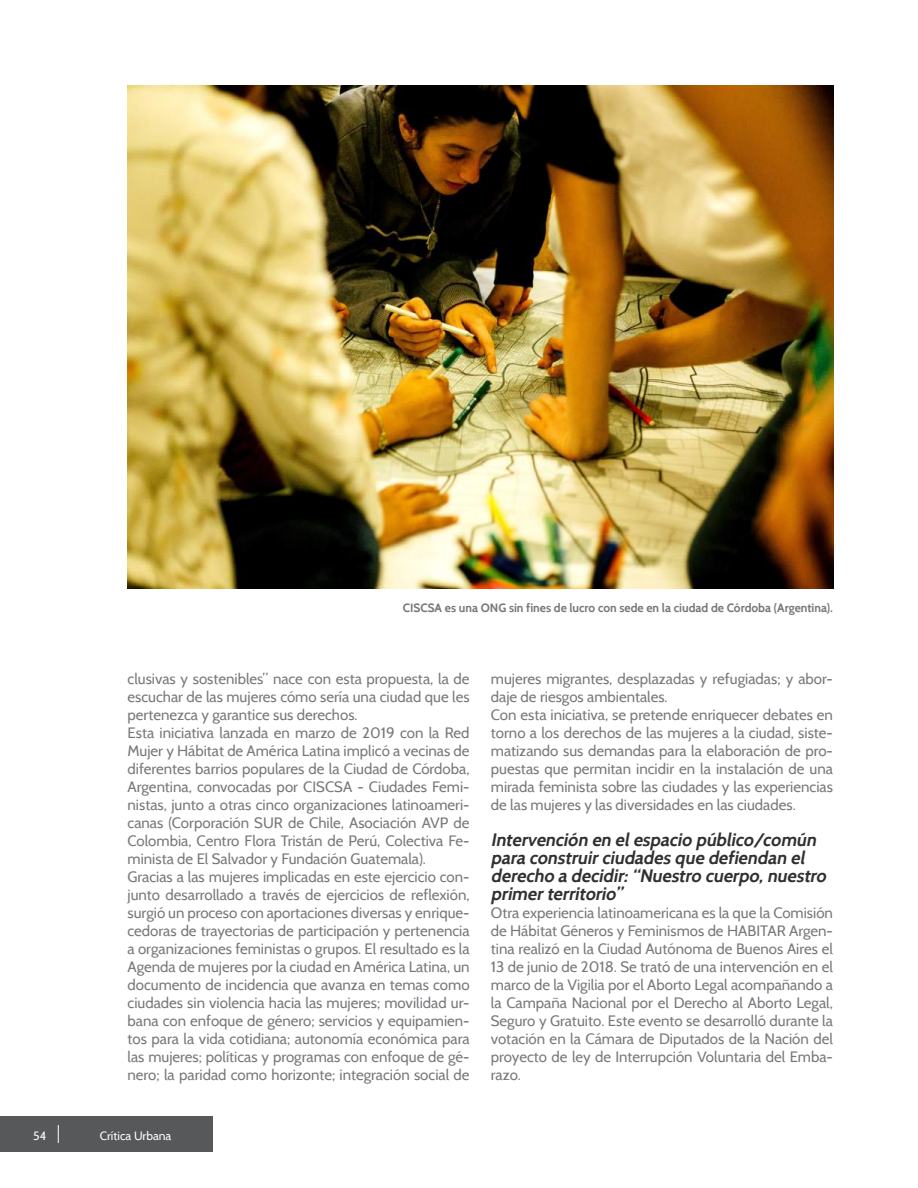
<style>
.page{position:relative;width:918px;height:1188px;background:#fff}
.page>*{position:absolute;margin:0;border:0;box-sizing:border-box;transform-origin:0 0}
.t1{font:italic 700 18px/18px "Cabin";color:#312f30}
.t2{font:15px/18px "Cabin";color:#76787b}
.t3{font:700 12px "Cabin";color:#76787b}
.t4{font:12px "Cabin";color:#fff}
</style>
<div class="page">
<div style="left:0;top:1116px;width:213px;height:36px;background:#57585a"></div>
<svg style="left:58px;top:1125px;width:1px;height:18px"></svg>
<img style="left:128px;top:85px;width:705px;height:504px">
<p class="t3" style="left:403px;top:601px;width:432px">CISCSA es una ONG sin fines de lucro con sede en la ciudad de Córdoba (Argentina).</p>
<p class="t2" style="left:128px;top:670px;width:344px">clusivas y sostenibles” nace con esta propuesta, la de escuchar de las mujeres cómo sería una ciudad que les pertenezca y garantice sus derechos.<br>Esta iniciativa lanzada en marzo de 2019 con la Red Mujer y Hábitat de América Latina implicó a vecinas de diferentes barrios populares de la Ciudad de Córdoba, Argentina, convocadas por CISCSA - Ciudades Femi&shy;nistas, junto a otras cinco organizaciones latinoameri&shy;canas (Corporación SUR de Chile, Asociación AVP de Colombia, Centro Flora Tristán de Perú, Colectiva Fe&shy;minista de El Salvador y Fundación Guatemala).<br>Gracias a las mujeres implicadas en este ejercicio con&shy;junto desarrollado a través de ejercicios de reflexión, surgió un proceso con aportaciones diversas y enrique&shy;cedoras de trayectorias de participación y pertenencia a organizaciones feministas o grupos. El resultado es la Agenda de mujeres por la ciudad en América Latina, un documento de incidencia que avanza en temas como ciudades sin violencia hacia las mujeres; movilidad ur&shy;bana con enfoque de género; servicios y equipamien&shy;tos para la vida cotidiana; autonomía económica para las mujeres; políticas y programas con enfoque de gé&shy;nero; la paridad como horizonte; integración social de</p>
<p class="t2" style="left:491px;top:670px;width:344px">mujeres migrantes, desplazadas y refugiadas; y abor&shy;daje de riesgos ambientales.<br>Con esta iniciativa, se pretende enriquecer debates en torno a los derechos de las mujeres a la ciudad, siste&shy;matizando sus demandas para la elaboración de pro&shy;puestas que permitan incidir en la instalación de una mirada feminista sobre las ciudades y las experiencias de las mujeres y las diversidades en las ciudades.</p>
<p class="t1" style="left:491px;top:831px;width:341px">Intervención en elespacio público/común para construirciudades que defiendan el derecho a decidir:“Nuestro cuerpo,nuestro primerterritorio”</p>
<p class="t2" style="left:491px;top:904px;width:344px;text-align:justify">Otra experiencia latinoamericana es la que la Comisión de Hábitat Géneros y Feminismos de HABITAR Argen&shy;tina realizó en la Ciudad Autónoma de Buenos Aires el 13 de junio de 2018. Se trató de una intervención en el marco de la Vigilia por el Aborto Legal acompañando a la Campaña Nacional por el Derecho al Aborto Legal, Seguro y Gratuito. Este evento se desarrolló durante la votación en la Cámara de Diputados de la Nación del proyecto de ley de Interrupción Voluntaria del Emba&shy;razo.</p>
<p class="t4" style="left:33px;top:1128px;width:15px">54</p>
<p class="t4" style="left:100px;top:1128px;width:73px">Crítica Urbana</p>
</div>
